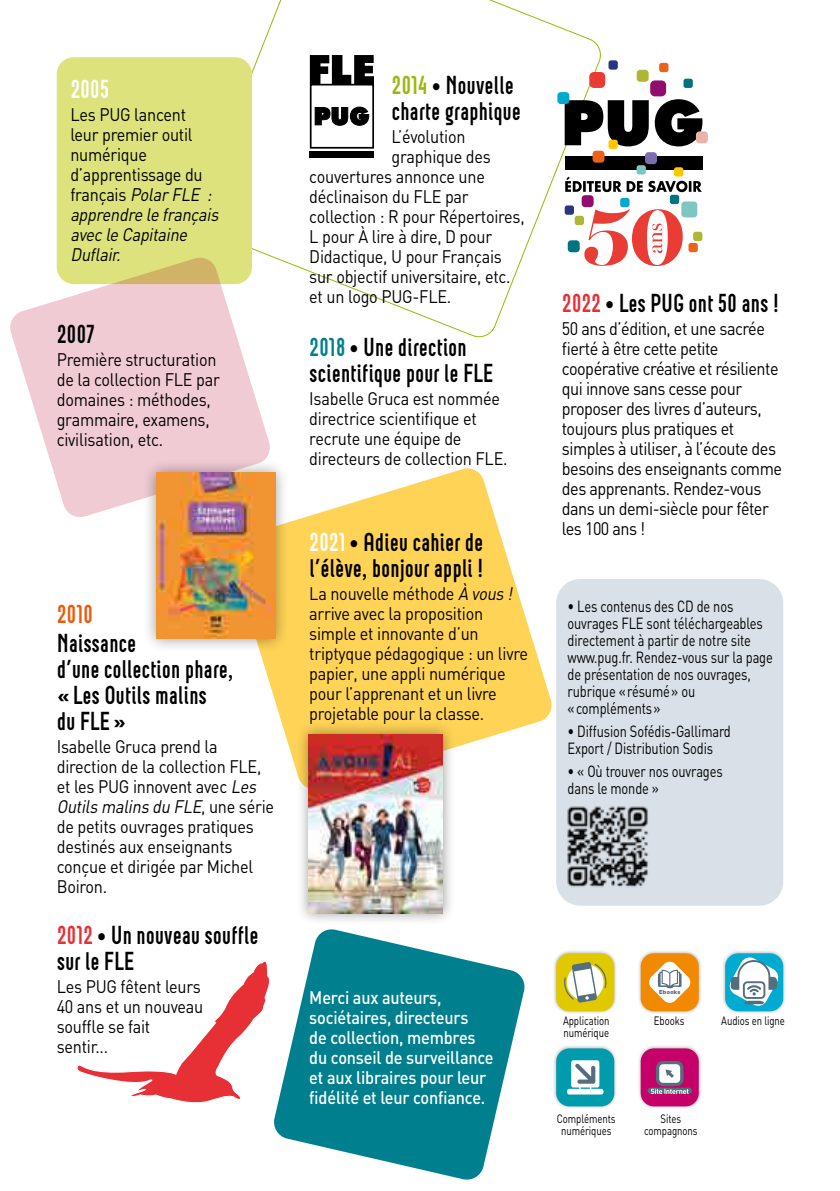
<style>
.page{position:relative;width:840px;height:1191px;background:#fff}
.page>*{position:absolute;margin:0;border:0;box-sizing:border-box;transform-origin:0 0}
.t1{font:700 26px/26px "Neubau";letter-spacing:-.01em;color:#000;scale:.9 1}
.t2{font:700 26px "Neubau";color:#ea5b0b;scale:.9 1}
.t3{font:700 26px "Neubau";color:#fff;scale:.9 1}
.t4{font:18px/20px "DIN";letter-spacing:-.015em;color:#000;scale:.9 1}
.t5{font:500 18px/20px "DIN";letter-spacing:-.01em;color:#fff;scale:.9 1}
.t6{font:16px/17px "DIN";letter-spacing:-.01em;color:#000;scale:.8 1}
.t7{font:12px/12px "DIN";letter-spacing:-.01em;color:#000;text-align:center;scale:.8 1}
.t8{font:700 5.6px "AG Book Rounded";letter-spacing:.06em;color:#556e7d}
.s1{font-style:italic}
.s2{color:#e73035}
.s3{font-family:"DIN";font-size:22px}
.s4{color:#9db60c}
.s5{color:#00808e}
.s6{color:#fff}
</style>
<div class="page">
<svg style="left:239px;top:0;width:364px;height:338px"></svg>
<div style="left:556px;top:579px;width:226px;height:326px;background:#d9e0e7;border-radius:24px"></div>
<svg style="left:260px;top:468px;width:292px;height:301px;fill:#ffd356"></svg>
<div style="left:57px;top:57px;width:195px;height:227px;background:#dde27c;border-radius:17px"></div>
<img style="left:567px;top:806px;width:81px;height:81px">
<svg style="left:10px;top:256px;width:262px;height:261px;fill:#f0cbd3"></svg>
<svg style="left:274px;top:929px;width:251px;height:251px;fill:#00808e"></svg>
<div style="left:142px;top:458px;width:147px;height:195px;background:#000;opacity:.4"></div>
<img style="left:156px;top:473px;width:119px;height:165px">
<svg style="left:77px;top:961px;width:193px;height:142px"></svg>
<div style="left:309px;top:84px;width:65px;height:65px;border:2px solid #000"></div>
<div style="left:309px;top:152px;width:65px;height:6px;background:#000"></div>
<svg style="left:315px;top:107px;width:54px;height:19px"></svg>
<svg style="left:310px;top:55px;width:64px;height:29px"></svg>
<div style="left:296px;top:721px;width:159px;height:205px;background:#000;opacity:.4"></div>
<img style="left:308px;top:734px;width:134px;height:179px">
<div style="left:564px;top:156px;width:138px;height:13px;background:#000"></div>
<svg style="left:564px;top:100px;width:84px;height:46px"></svg>
<svg style="left:654px;top:99px;width:48px;height:47px"></svg>
<div style="left:589px;top:72px;width:16px;height:16px;background:#e83c34;border-radius:5px"></div>
<div style="left:669px;top:195px;width:9px;height:9px;background:#00737f;border-radius:2px"></div>
<div style="left:564px;top:205px;width:9px;height:10px;background:#283583;border-radius:2px"></div>
<div style="left:620px;top:198px;width:9px;height:9px;background:#00aacb;border-radius:2px"></div>
<div style="left:673px;top:167px;width:10px;height:9px;background:#fec700;border-radius:2px"></div>
<div style="left:658px;top:63px;width:10px;height:9px;background:#eb6218;border-radius:2px"></div>
<div style="left:683px;top:79px;width:9px;height:9px;background:#00737f;border-radius:2px"></div>
<div style="left:636px;top:70px;width:12px;height:12px;background:#aeb635;border-radius:3px"></div>
<div style="left:557px;top:92px;width:12px;height:12px;background:#00aacb;border-radius:3px"></div>
<div style="left:644px;top:152px;width:12px;height:12px;background:#7c6daf;border-radius:3px"></div>
<div style="left:581px;top:195px;width:12px;height:12px;background:#930e6c;border-radius:3px"></div>
<div style="left:681px;top:201px;width:16px;height:16px;background:#7dc7c0;border-radius:3px"></div>
<div style="left:695px;top:131px;width:12px;height:12px;background:#e7b4ac;border-radius:3px"></div>
<div style="left:592px;top:151px;width:12px;height:12px;background:#eb6218;border-radius:3px"></div>
<div style="left:608px;top:60px;width:9px;height:10px;background:#283583;border-radius:2px"></div>
<div style="left:636px;top:165px;width:9px;height:9px;background:#7dc7c0;border-radius:2px"></div>
<div style="left:608px;top:140px;width:9px;height:9px;background:#fec700;border-radius:2px"></div>
<div style="left:649px;top:80px;width:16px;height:16px;background:#930e6c;border-radius:5px"></div>
<div style="left:574px;top:216px;width:9px;height:9px;background:#aeb635;border-radius:2px"></div>
<div style="left:688px;top:243px;width:9px;height:9px;background:#eb6218;border-radius:2px"></div>
<div style="left:692px;top:232px;width:10px;height:9px;background:#aeb635;border-radius:2px"></div>
<div style="left:567px;top:240px;width:12px;height:12px;background:#00737f;border-radius:3px"></div>
<svg style="left:565px;top:177px;width:136px;height:15px"></svg>
<svg style="left:584px;top:209px;width:98px;height:57px"></svg>
<div style="left:636px;top:1044px;width:66px;height:66px;background:#000;opacity:.3"></div>
<div style="left:640px;top:1048px;width:58px;height:58px;background:#c50068;border-radius:13px"></div>
<svg style="left:650px;top:1060px;width:38px;height:34px"></svg>
<div style="left:552px;top:1044px;width:65px;height:66px;background:#000;opacity:.3"></div>
<div style="left:556px;top:1048px;width:58px;height:58px;background:#009bac;border-radius:13px"></div>
<svg style="left:567px;top:1060px;width:36px;height:34px"></svg>
<div style="left:636px;top:949px;width:66px;height:66px;background:#000;opacity:.3"></div>
<div style="left:640px;top:953px;width:58px;height:58px;background:#f18a00;border-radius:13px"></div>
<svg style="left:649px;top:961px;width:41px;height:42px"></svg>
<div style="left:552px;top:949px;width:65px;height:66px;background:#000;opacity:.3"></div>
<div style="left:556px;top:953px;width:58px;height:58px;background:#e1c900;border-radius:13px"></div>
<svg style="left:564px;top:962px;width:42px;height:40px"></svg>
<div style="left:721px;top:949px;width:65px;height:66px;background:#000;opacity:.3"></div>
<div style="left:724px;top:953px;width:58px;height:58px;background:#00abd2;border-radius:13px"></div>
<svg style="left:728px;top:956px;width:51px;height:51px"></svg>
<div style="left:742px;top:981px;width:23px;height:18px;border:2px solid #556e7d;border-radius:4px"></div>
<h1 class="t3" style="left:70px;top:74px;width:45px">2005</h1>
<p class="t4" style="left:70px;top:104px;width:170px">Les PUG lancent<br>leur premier outil numérique d’apprentissage du français <span class="s1">PolarFLE : apprendre le français avec le Capitaine<br>Duflair.</span></p>
<h1 class="t1" style="left:57px;top:320px;width:44px">2007</h1>
<p class="t4" style="left:57px;top:349px;width:183px">Première structuration de la collection FLE par domaines : méthodes, grammaire, examens, civilisation, etc.</p>
<h1 class="t2" style="left:57px;top:599px;width:42px">2010</h1>
<h1 class="t1" style="left:57px;top:629px;width:198px">Naissance<br>d’une collection phare, «Les Outils malins<br>du FLE»</h1>
<p class="t4" style="left:57px;top:735px;width:243px">Isabelle Gruca prend la direction de la collection FLE, et les PUG innovent avec <span class="s1">Les<br>Outils malins du FLE</span>, u n e s é r i e de petits ouvrages pratiques destinés aux enseignants conçue et dirigée par Michel<br>Boiron.</p>
<h1 class="t1" style="left:57px;top:922px;width:226px"><span class="s2">2012</span> <span class="s3">•</span> Un nouveau souffle sur le FLE</h1>
<p class="t4" style="left:57px;top:976px;width:164px">Les PUG fêtent leurs<br>40 ans et un nouveau souffle se fait sentir...</p>
<h1 class="t1" style="left:391px;top:71px;width:145px"><span class="s4">2014</span> <span class="s3">•</span> Nouvelle charte graphique</h1>
<p class="t4" style="left:391px;top:126px;width:84px">L’évolution</p>
<p class="t4" style="left:391px;top:146px;width:112px">graphique des</p>
<p class="t4" style="left:309px;top:166px;width:196px">couvertures annonce une</p>
<p class="t4" style="left:309px;top:186px;width:178px">déclinaison du FLE par</p>
<p class="t4" style="left:309px;top:206px;width:241px">collection : R pour Répertoires,</p>
<p class="t4" style="left:309px;top:226px;width:205px">L pour À lire à dire, D pour</p>
<p class="t4" style="left:309px;top:246px;width:215px">Didactique, U pour Français</p>
<p class="t4" style="left:309px;top:266px;width:225px">sur objectif universitaire, etc.</p>
<p class="t4" style="left:309px;top:286px;width:159px">et un logo PUG-FLE.</p>
<h1 class="t1" style="left:309px;top:334px;width:206px"><span class="s5">2018</span> <span class="s3">•</span> Une direction scientifique pour le FLE</h1>
<p class="t4" style="left:309px;top:388px;width:222px">Isabelle Gruca est nommée directrice scientifique et recrute une équipe de directeurs de collection FLE.</p>
<h1 class="t1" style="left:309px;top:529px;width:195px"><span class="s6">2021</span> <span class="s3">•</span> Adieu cahier de l’élève, bonjour appli !</h1>
<p class="t4" style="left:309px;top:583px;width:244px">La nouvelle méthode <span class="s1">À vous ! </span>arrive avec la proposition simple et innovante d’un triptyque pédagogique : un livre papier, une appli numérique pour l’apprenant et un livre projetable pour la classe.</p>
<h1 class="t1" style="left:561px;top:290px;width:243px"><span class="s2">2022</span> <span class="s3">•</span> Les PUG ont 50 ans !</h1>
<p class="t4" style="left:561px;top:318px;width:246px">50 ans d’édition, et une sacrée fierté à être cette petite coopérative créative et résiliente qui innove sans cesse pour proposer des livres d’auteurs, toujours plus pratiques et simples à utiliser, à l’écoute des besoins des enseignants comme des apprenants. Rendez-vous dans un demi-siècle pour fêter les 100 ans !</p>
<p class="t6" style="left:567px;top:598px;width:258px">• Les contenus des CD de nos ouvrages FLE sont téléchargeables directement à partir de notre site www.pug.fr. Rendez-vous sur la page de présentation de nos ouvrages, rubrique «résumé» ou «compléments»</p>
<p class="t6" style="left:567px;top:722px;width:205px">• Diffusion Sofédis-Gallimard<br>Export / Distribution Sodis</p>
<p class="t6" style="left:567px;top:762px;width:195px">• « Où trouver nos ouvrages dans le monde »</p>
<p class="t5" style="left:309px;top:986px;width:206px">Merci aux auteurs, sociétaires, directeurs<br>de collection, membres du conseil de surveillance et aux libraires pour leur fidélité et leur confiance.</p>
<p class="t8" style="left:658px;top:988px;width:23px">Ebooks</p>
<p class="t7" style="left:562px;top:1015px;width:59px;text-align:left">Application numérique</p>
<p class="t7" style="left:653px;top:1015px;width:40px">Ebooks</p>
<p class="t7" style="left:720px;top:1015px;width:81px">Audios en ligne</p>
<p class="t7" style="left:556px;top:1112px;width:75px">Compléments numériques</p>
<p class="t7" style="left:643px;top:1112px;width:68px">Sites compagnons</p>
</div>
